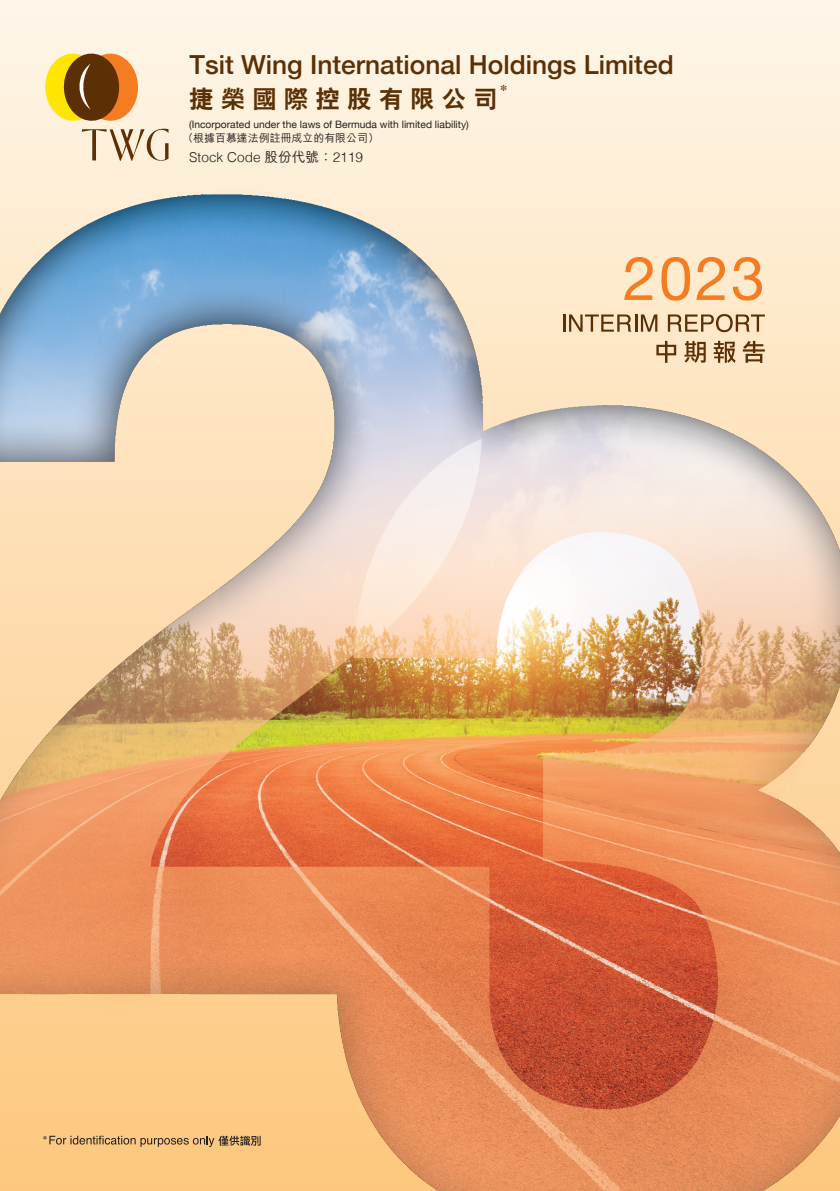
<style>
.page{position:relative;width:840px;height:1191px;background:#fff}
.page>*{position:absolute;margin:0;border:0;box-sizing:border-box;transform-origin:0 0}
.t1{font:60.6px "Helvetica Neue LT Std";color:#f47d21}
.t2{font:500 26.2px "Helvetica Neue";color:#5c2f04}
.t3{font:800 24.2px "C Hei 2 HK";letter-spacing:.3em;color:#5c2f04}
.t4{font:300 15.4px "M Sung HK";color:#5c2f04}
.t5{font:300 13.6px "Helvetica";color:#231f20}
.t6{font:500 11px "M Hei HK";color:#231f20}
.t7{font:10.2px "Helvetica Neue";color:#231f20}
.t8{font:300 9.4px "M Sung HK";color:#231f20}
.s1{font-family:"M Hei HK";font-weight:500}
</style>
<div class="page">
<div style="left:0;top:0;width:839px;height:1191px;background:#fef3e0"></div>
<img style="left:0;top:184px;width:839px;height:1007px">
<svg style="left:45px;top:53px;width:123px;height:108px"></svg>
<svg style="left:49px;top:1135px;width:211px;height:12px;background:#c69f69"></svg>
<hr style="left:562px;top:314px;width:3px;height:18px;background:#5c2f04">
<svg style="left:568px;top:314px;width:89px;height:18px;background:#c3a581"></svg>
<svg style="left:667px;top:314px;width:97px;height:18px;background:#c7aa87"></svg>
<svg style="left:656px;top:341px;width:19px;height:22px"></svg>
<svg style="left:684px;top:341px;width:21px;height:22px"></svg>
<svg style="left:713px;top:341px;width:22px;height:22px"></svg>
<svg style="left:742px;top:341px;width:22px;height:22px"></svg>
<h2 class="t2" style="left:189px;top:43px;width:485px">Tsit Wing International Holdings Limited</h2>
<h3 class="t3" style="left:189px;top:83px;width:310px">捷榮國際控股有限公司</h3>
<p class="t7" style="left:189px;top:117px;width:281px">(Incorporated under the laws of Bermuda with limited liability)</p>
<p class="t6" style="left:182px;top:130px;width:198px">（根據百慕達法例註冊成立的有限公司）</p>
<h3 class="t4" style="left:500px;top:78px;width:8px">*</h3>
<h3 class="t5" style="left:189px;top:145px;width:175px">Stock Code <span class="s1">股份代號：</span>2119</h3>
<h1 class="t1" style="left:622px;top:242px;width:143px">2023</h1>
<p class="t8" style="left:43px;top:1131px;width:5px">*</p>
</div>
